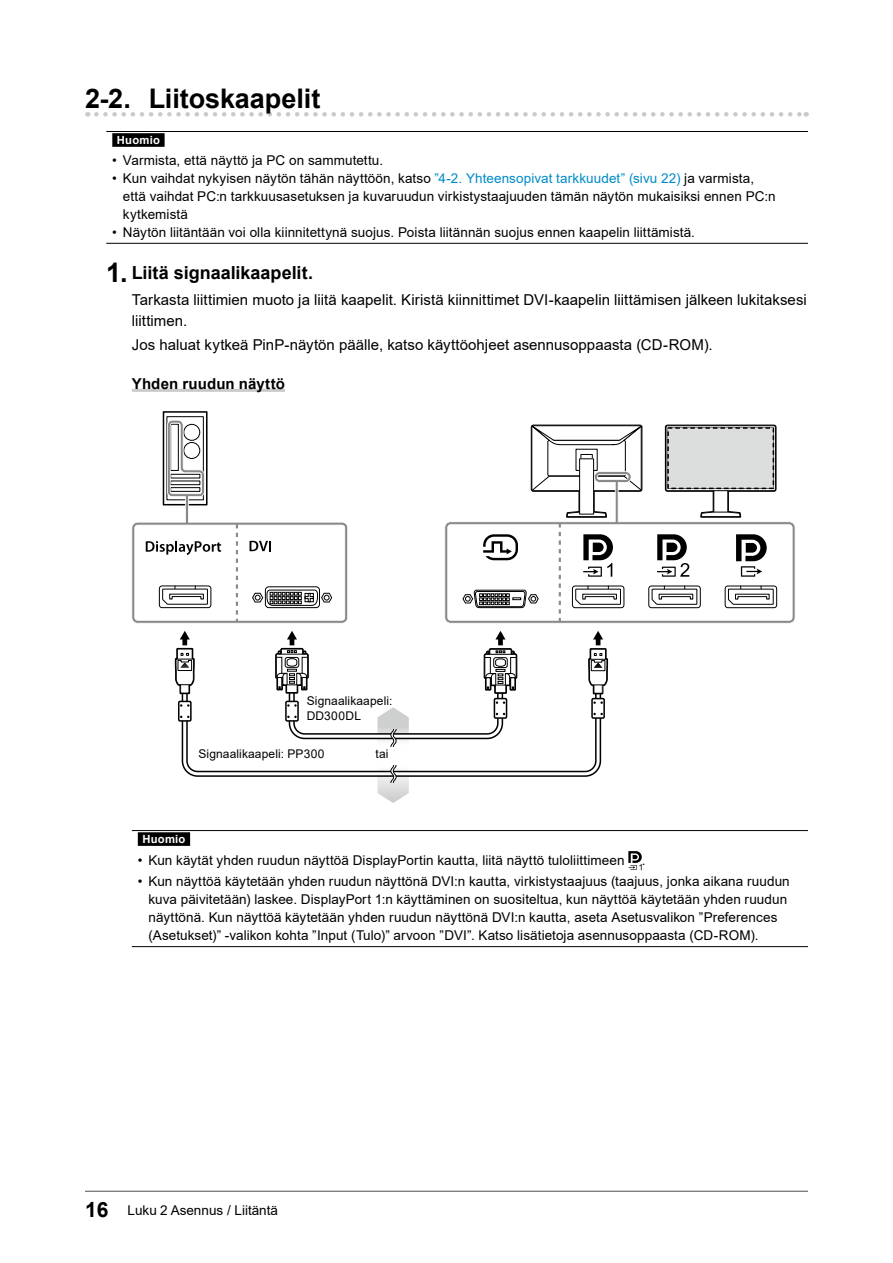
<style>
.page{position:relative;width:893px;height:1263px;background:#fff}
.page>*{position:absolute;margin:0;border:0;box-sizing:border-box;transform-origin:0 0}
.t1{font:700 27px "Arial";letter-spacing:-.005em;color:#000}
.t2{font:700 18px "Arial";color:#000}
.t3{font:15px/21px "Arial";color:#000}
.t4{font:700 15px "Arial";letter-spacing:.01em;color:#000}
.t5{font:13.5px/18px "Arial";letter-spacing:.005em;color:#000}
.t6{font:12px/15px "Arial";letter-spacing:.01em;color:#000}
.t7{font:700 11.25px "Arial";letter-spacing:.02em;color:#fff}
.s1{color:#008bc7}
.s2{font-size:27px}
.s3{font-weight:700;font-size:21px}
</style>
<div class="page">
<hr style="left:85px;top:1191px;width:723px;height:1px;background:#595757">
<svg style="left:96px;top:112px;width:711px;height:5px"></svg>
<hr style="left:132px;top:389px;width:153px;height:3px;background:#c9caca">
<hr style="left:106px;top:131px;width:702px;height:1px;background:#000">
<hr style="left:106px;top:243px;width:702px;height:1px;background:#000">
<div style="left:112px;top:133px;width:53px;height:14px;background:#000"></div>
<div style="left:163px;top:411px;width:45px;height:94px;border:2px solid #000"></div>
<div style="left:167px;top:416px;width:37px;height:84px;border:1px solid #000"></div>
<svg style="left:776px;top:471px;width:19px;height:153px"></svg>
<div style="left:725px;top:586px;width:52px;height:22px;border:1px solid #000;border-radius:3px"></div>
<svg style="left:132px;top:418px;width:644px;height:385px"></svg>
<hr style="left:132px;top:830px;width:676px;height:1px;background:#000">
<hr style="left:132px;top:946px;width:676px;height:1px;background:#000">
<div style="left:138px;top:832px;width:52px;height:14px;background:#000"></div>
<svg style="left:628px;top:851px;width:14px;height:19px"></svg>
<h1 class="t1" style="left:85px;top:80px;width:237px">2-2. Liitoskaapelit</h1>
<p class="t7" style="left:117px;top:132px;width:44px">Huomio</p>
<p class="t5" style="left:112px;top:151px;width:272px">• Varmista, että näyttö ja PC on sammutettu.</p>
<p class="t5" style="left:123px;top:169px;width:654px;text-indent:-11px">• Kun vaihdat nykyisen näytön tähän näyttöön, katso <span class="s1">”4-2. Yhteensopivat tarkkuudet” (sivu 22)</span> ja varmista, että vaihdat PC:n tarkkuusasetuksen ja kuvaruudun virkistystaajuuden tämän näytön mukaisiksi ennen PC:n kytkemistä</p>
<p class="t5" style="left:112px;top:223px;width:584px">• Näytön liitäntään voi olla kiinnitettynä suojus. Poista liitännän suojus ennen kaapelin liittämistä.</p>
<h2 class="t2" style="left:106px;top:260px;width:208px"><span class="s2">1.</span> Liitä signaalikaapelit.</h2>
<p class="t3" style="left:132px;top:289px;width:676px">Tarkasta liittimien muoto ja liitä kaapelit. Kiristä kiinnittimet DVI-kaapelin liittämisen jälkeen lukitaksesi liittimen.</p>
<p class="t3" style="left:132px;top:334px;width:582px">Jos haluat kytkeä PinP-näytön päälle, katso käyttöohjeet asennusoppaasta (CD-ROM).</p>
<p class="t4" style="left:132px;top:373px;width:155px">Yhden ruudun näyttö</p>
<p class="t6" style="left:307px;top:693px;width:87px">Signaalikaapeli:<br>DD300DL</p>
<p class="t6" style="left:198px;top:746px;width:128px">Signaalikaapeli: PP300</p>
<p class="t6" style="left:376px;top:746px;width:15px">tai</p>
<p class="t7" style="left:142px;top:831px;width:44px">Huomio</p>
<p class="t5" style="left:138px;top:851px;width:488px">• Kun käytät yhden ruudun näyttöä DisplayPortin kautta, liitä näyttö tuloliittimeen</p>
<p class="t5" style="left:642px;top:851px;width:5px">.</p>
<p class="t5" style="left:148px;top:873px;width:643px;text-indent:-11px">• Kun näyttöä käytetään yhden ruudun näyttönä DVI:n kautta, virkistystaajuus (taajuus, jonka aikana ruudun kuva päivitetään) laskee. DisplayPort 1:n käyttäminen on suositeltua, kun näyttöä käytetään yhden ruudun näyttönä. Kun näyttöä käytetään yhden ruudun näyttönä DVI:n kautta, aseta Asetusvalikon ”Preferences (Asetukset)” -valikon kohta ”Input (Tulo)” arvoon ”DVI”. Katso lisätietoja asennusoppaasta (CD-ROM).</p>
<p class="t5" style="left:85px;top:1201px;width:194px"><span class="s3">16</span> Luku 2 Asennus / Liitäntä</p>
</div>
